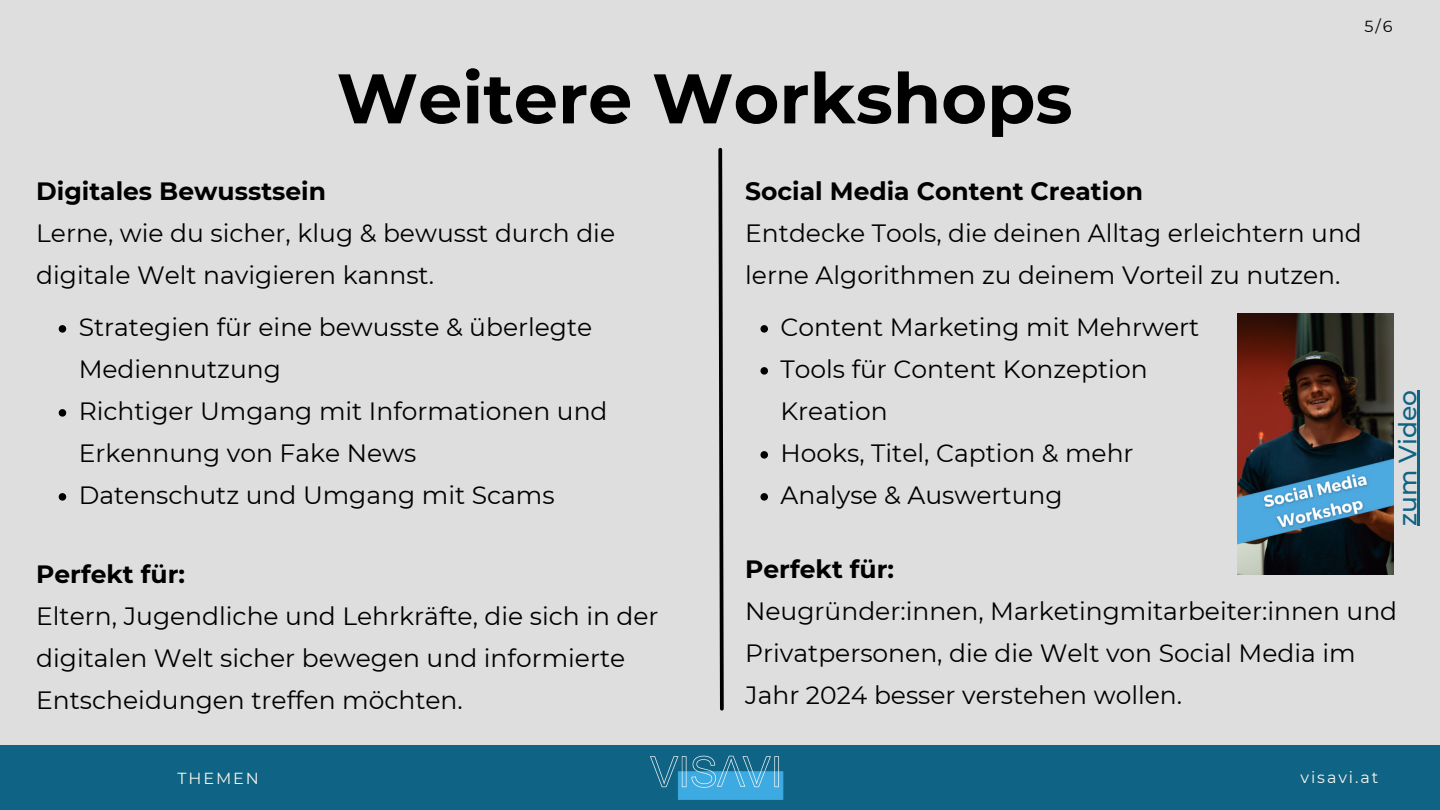
<style>
.page{position:relative;width:1440px;height:810px;background:#dededf}
.page>*{position:absolute;margin:0;border:0;box-sizing:border-box;transform-origin:0 0}
.t1{font:700 70px "Montserrat";color:#000}
.t2{font:25px/42px "Montserrat";color:#000}
.t3{font:500 24.9px "Montserrat";color:#0f6384}
.t4{font:16px "Montserrat";letter-spacing:.12em;color:#f5f5ef}
.t5{font:16px "Montserrat";color:#000}
.t6{font:300 14px "HK Grotesk";color:#f5f5ef}
.s1{font-weight:700}
</style>
<div class="page">
<div style="left:0;top:745px;width:1440px;height:65px;background:#0f6384"></div>
<img style="left:650px;top:755px;width:134px;height:45px">
<img style="left:1237px;top:313px;width:157px;height:261px">
<img style="left:1237px;top:421px;width:157px;height:145px">
<hr style="left:1418px;top:390px;width:2px;height:136px;background:#0f6384">
<svg style="left:760px;top:325px;width:8px;height:8px"></svg>
<svg style="left:760px;top:367px;width:8px;height:8px"></svg>
<svg style="left:760px;top:451px;width:8px;height:8px"></svg>
<svg style="left:760px;top:493px;width:8px;height:8px"></svg>
<svg style="left:59px;top:325px;width:7px;height:8px"></svg>
<svg style="left:59px;top:409px;width:7px;height:8px"></svg>
<svg style="left:59px;top:493px;width:7px;height:8px"></svg>
<svg style="left:718px;top:147px;width:6px;height:564px"></svg>
<h1 class="t1" style="left:337px;top:56px;width:737px">Weitere Workshops</h1>
<p class="t5" style="left:1365px;top:16px;width:29px">5/6</p>
<p class="t2" style="left:36px;top:170px;width:580px"><span class="s1">Digitales Bewusstsein<br></span>Lerne, wie du sicher, klug &amp; bewusst durch die digitale Welt navigieren kannst.</p>
<p class="t2" style="left:745px;top:170px;width:618px"><span class="s1">Social Media Content Creation<br></span>Entdecke Tools, die deinen Alltag erleichtern und lerne Algorithmen zu deinem Vorteil zu nutzen.</p>
<h4 class="t2" style="left:79px;top:306px;width:515px">Strategien für eine bewusste &amp; ü berlegte<br>Mediennutzung</h4>
<h5 class="t2" style="left:79px;top:390px;width:530px">Richtiger Umgang mit Informationen und<br>Erkennung von Fake News</h5>
<p class="t2" style="left:79px;top:474px;width:478px">Datenschutz und Umgang mit Scams</p>
<p class="t2" style="left:780px;top:306px;width:420px">Content Marketing mit Mehrwert</p>
<h2 class="t2" style="left:780px;top:348px;width:369px">Tools fü r Content Konzeption<br>Kreation</h2>
<h3 class="t2" style="left:780px;top:432px;width:355px">Hooks, Titel, Caption &amp; mehr</h3>
<p class="t2" style="left:780px;top:474px;width:284px">Analyse &amp; Auswertung</p>
<h3 class="t3" style="left:1392px;top:526px;width:137px;rotate:-90deg">zum Video</h3>
<p class="t2" style="left:36px;top:553px;width:624px"><span class="s1">Perfekt für:<br></span>Eltern, Jugendliche und Lehrkräfte, die sich in der digitalen Welt sicher bewegen und informierte Entscheidungen treffen möchten.</p>
<p class="t2" style="left:745px;top:548px;width:653px"><span class="s1">Perfekt für:<br></span>Neugründer:innen, Marketingmitarbeiter:innen und Privatpersonen, die die Welt von Social Media im Jahr 2024 besser verstehen wollen.</p>
<p class="t4" style="left:1300px;top:767px;width:79px">visavi.at</p>
<p class="t4" style="left:177px;top:768px;width:83px">THEMEN</p>
<h1 class="t6" style="left:1323px;top:770px;width:38px">2022</h1>
</div>
